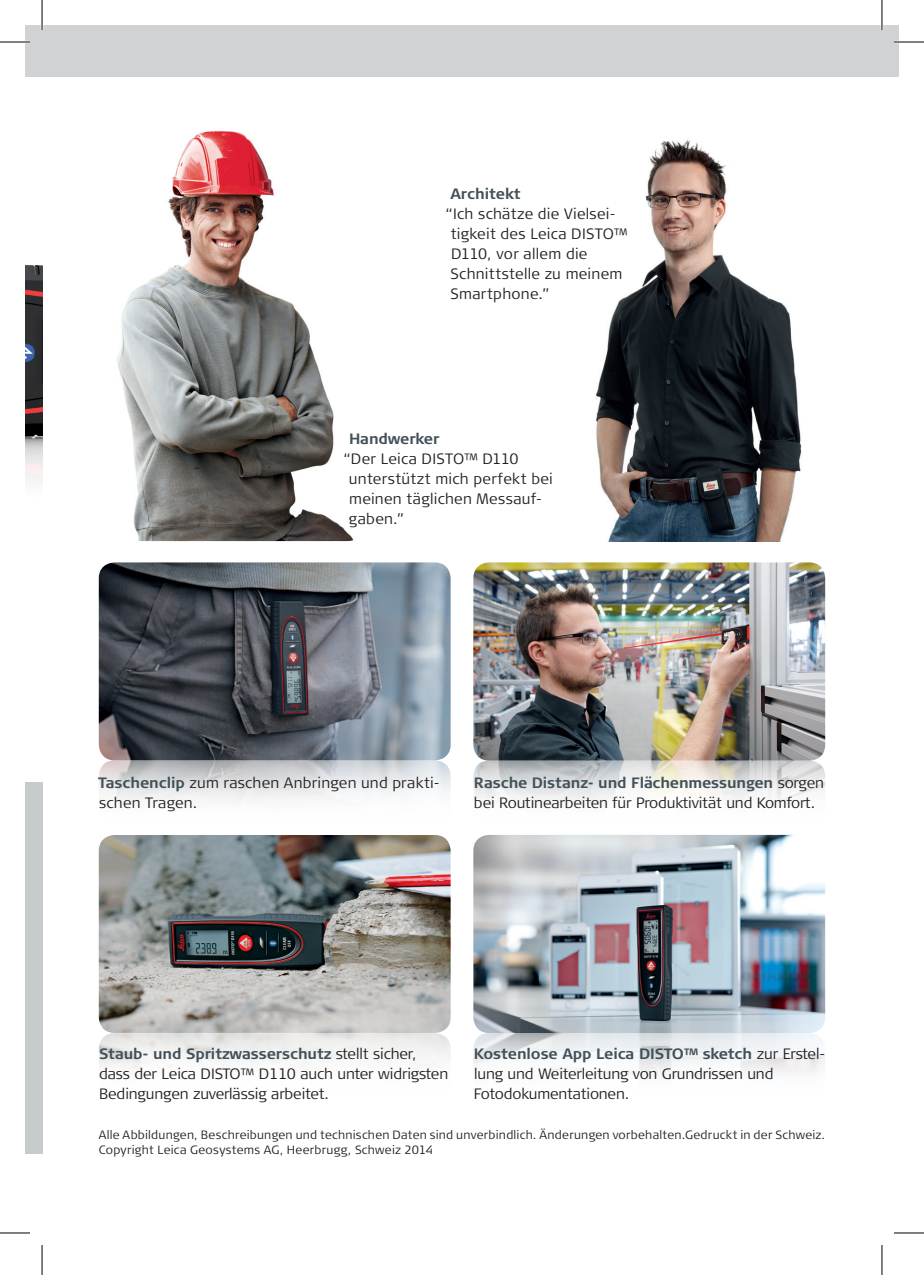
<style>
.page{position:relative;width:924px;height:1275px;background:#fff}
.page>*{position:absolute;margin:0;border:0;box-sizing:border-box;transform-origin:0 0}
.UT{font:300 15px/20px "Signa Column";letter-spacing:-.01em;color:#231f20}
.Lauftext{font:300 15px/20px "Signa Column";letter-spacing:.02em;color:#231f20}
.UT-2{font:300 15px/20px "Signa Column";letter-spacing:.015em;color:#231f20}
.UT-3{font:700 15px "Signa Column";letter-spacing:-.01em;color:#425159}
.Kleintext__Legenden{font:300 12px/15px "Signa Column";letter-spacing:.02em;color:#231f20}
.s1{font-weight:700;color:#425159}
</style>
<div class="page">
<img style="left:595px;top:140px;width:207px;height:401px">
<img style="left:473px;top:835px;width:351px;height:239px">
<img style="left:99px;top:835px;width:351px;height:236px">
<img style="left:473px;top:562px;width:351px;height:240px">
<div style="left:25px;top:782px;width:17px;height:371px;background:#c8cbcb"></div>
<div style="left:25px;top:25px;width:873px;height:51px;background:#d1d2d4"></div>
<img style="left:99px;top:562px;width:351px;height:240px">
<img style="left:25px;top:265px;width:17px;height:187px">
<img style="left:117px;top:130px;width:237px;height:411px">
<hr style="left:0;top:41px;width:30px;height:2px;background:#fff">
<hr style="left:893px;top:41px;width:30px;height:2px;background:#fff">
<hr style="left:41px;top:0;width:2px;height:30px;background:#fff">
<hr style="left:880px;top:0;width:2px;height:30px;background:#fff">
<hr style="left:0;top:42px;width:30px;height:1px;background:#000">
<hr style="left:893px;top:42px;width:30px;height:1px;background:#000">
<hr style="left:0;top:1232px;width:30px;height:1px;background:#000">
<hr style="left:893px;top:1232px;width:30px;height:1px;background:#000">
<hr style="left:42px;top:0;width:1px;height:30px;background:#000">
<hr style="left:42px;top:1245px;width:1px;height:30px;background:#000">
<hr style="left:881px;top:0;width:1px;height:30px;background:#000">
<hr style="left:881px;top:1245px;width:1px;height:30px;background:#000">
<p class="UT-3" style="left:450px;top:184px;width:72px">Architekt</p>
<p class="Lauftext" style="left:450px;top:204px;width:178px;text-indent:-5px">“Ich schätze die Vielsei&shy;tigkeit des Leica DISTO™<br>D110, vor allem die<br>Schnittstelle zu meinem<br>Smartphone.”</p>
<p class="UT-3" style="left:349px;top:429px;width:92px">Handwerker</p>
<p class="Lauftext" style="left:349px;top:449px;width:205px;text-indent:-5px">“Der Leica DISTO™ D110 unterstützt mich perfekt bei meinen täglichen Messauf&shy;gaben.”</p>
<p class="UT-2" style="left:98px;top:773px;width:343px"><span class="s1">Taschenclip</span> zum raschen Anbringen und prakti&shy;schen Tragen.</p>
<p class="UT" style="left:473px;top:773px;width:351px"><span class="s1">Rasche Distanz- und Flächenmessungen</span> sorgen bei Routinearbeiten für Produktivität und Komfort.</p>
<p class="UT" style="left:99px;top:1044px;width:350px"><span class="s1">Staub- und Spritzwasserschutz</span> stellt sicher, dass der Leica DISTO™ D110 auch unter widrigsten<br>Bedingungen zuverlässig arbeitet.</p>
<p class="UT" style="left:473px;top:1044px;width:353px"><span class="s1">Kostenlose App Leica DISTO™ sketch</span> zur Erstel&shy;lung und Weiterleitung von Grundrissen und<br>Fotodokumentationen.</p>
<p class="Kleintext__Legenden" style="left:99px;top:1127px;width:727px">Alle Abbildungen, Beschreibungen und technischen Daten sind unverbindlich. Änderungen vorbehalten.Gedruckt in der Schweiz.<br>Copyright Leica Geosystems AG, Heerbrugg, Schweiz 2014</p>
</div>
